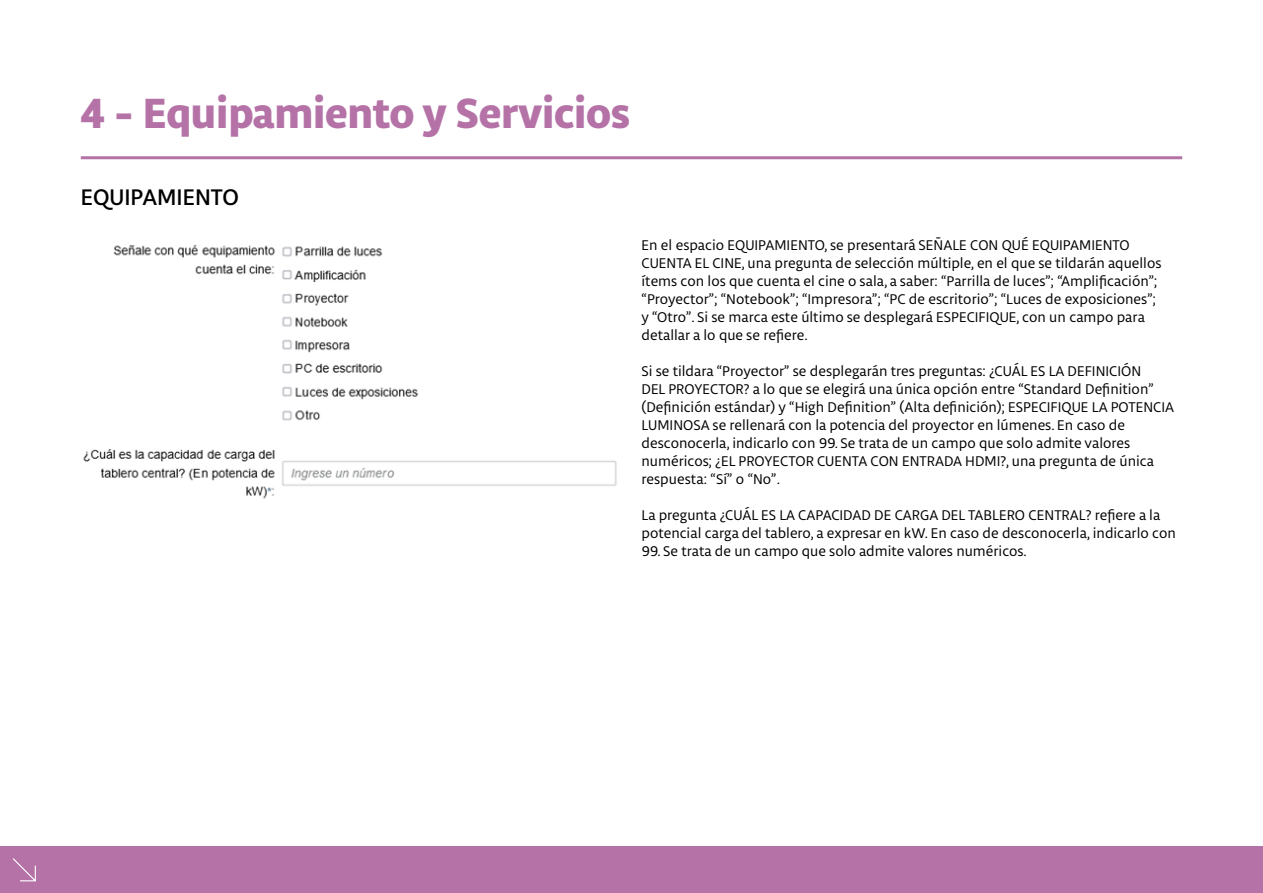
<style>
.page{position:relative;width:1263px;height:893px;background:#fff}
.page>*{position:absolute;margin:0;border:0;box-sizing:border-box;transform-origin:0 0}
.t1{font:800 45px "Libertad";color:#b572a7}
.t2{font:500 24px "Libertad";color:#000}
.t3{font:15px/18px "Libertad";color:#000}
</style>
<div class="page">
<div style="left:0;top:846px;width:1263px;height:47px;background:#b572a7"></div>
<svg style="left:13px;top:858px;width:23px;height:24px"></svg>
<hr style="left:81px;top:156px;width:1101px;height:3px;background:#b572a7">
<img style="left:83px;top:244px;width:534px;height:255px">
<h1 class="t1" style="left:81px;top:81px;width:551px">4 - Equipamiento y Servicios</h1>
<h2 class="t2" style="left:81px;top:181px;width:160px">EQUIPAMIENTO</h2>
<p class="t3" style="left:641px;top:235px;width:521px">En el espacio EQUIPAMIENTO, se presentará SEÑALE CON QUÉ EQUIPAMIENTO CUENTA EL CINE, una pregunta de selección múltiple, en el que se tildarán aquellos ítems con los que cuenta el cine o sala, a saber: “Parrilla de luces”; “Amplificación”; “Proyector”; “Notebook”; “Impresora”; “PC de escritorio”; “Luces de exposiciones”; y “Otro”. Si se marca este último se desplegará ESPECIFIQUE, con un campo para detallar a lo que se refiere.</p>
<p class="t3" style="left:641px;top:361px;width:534px">Si se tildara “Proyector” se desplegarán tres preguntas: ¿CUÁL ES LA DEFINICIÓN<br>DEL PROYECTOR? a lo que se elegirá una única opción entre “Standard Definition” (Definición estándar) y “High Definition” (Alta definición); ESPECIFIQUE LA POTENCIA LUMINOSA se rellenará con la potencia del proyector en lúmenes. En caso de desconocerla, indicarlo con 99. Se trata de un campo que solo admite valores numéricos; ¿EL PROYECTOR CUENTA CON ENTRADA HDMI?, una pregunta de única respuesta: “Sí” o “No”.</p>
<p class="t3" style="left:641px;top:505px;width:536px">La pregunta ¿CUÁL ES LA CAPACIDAD DE CARGA DEL TABLERO CENTRAL? refiere a la potencial carga del tablero, a expresar en kW. En caso de desconocerla, indicarlo con</p>
<p class="t3" style="left:641px;top:541px;width:387px">99. Se trata de un campo que solo admite valores numéricos.</p>
</div>
